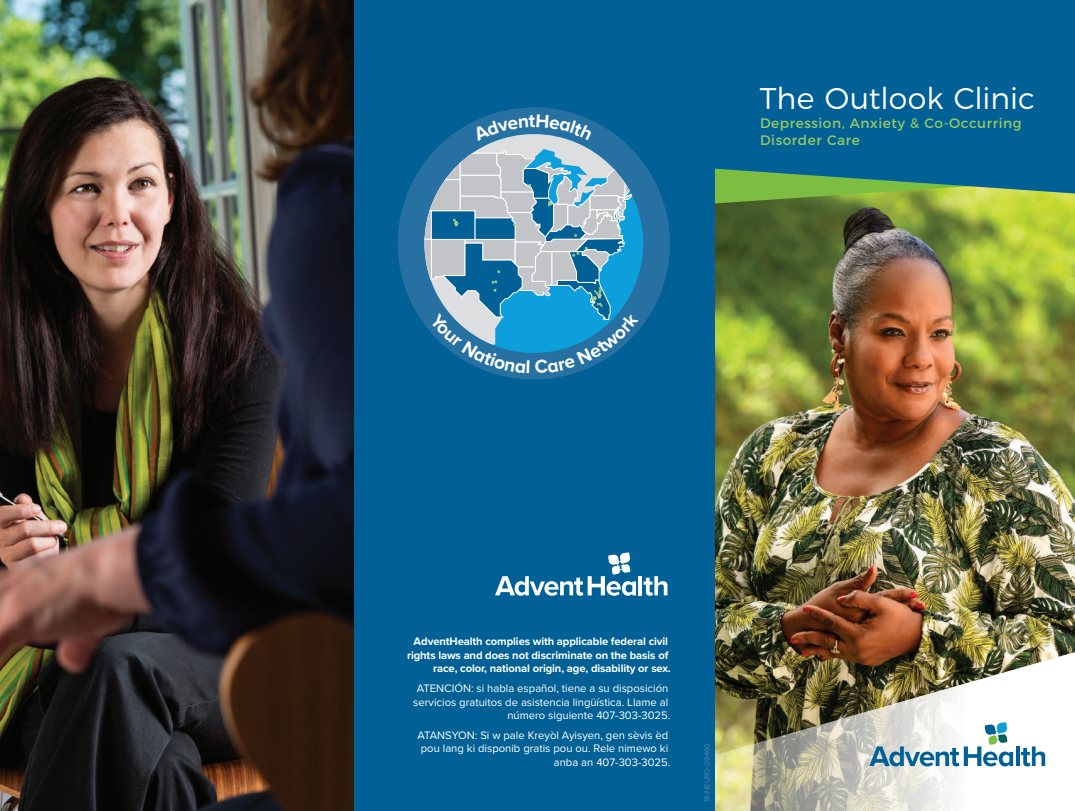
<style>
.page{position:relative;width:1075px;height:811px;background:#fff}
.page>*{position:absolute;margin:0;border:0;box-sizing:border-box;transform-origin:0 0}
.t1{font:300 30px "Montserrat";color:#fff}
.t2{font:13.75px/16.2px "Montserrat";letter-spacing:.04em;color:#97c863}
.t3{font:11.25px/13.8px "Proxima Nova";color:#fff;text-align:right}
.t4{font:700 11.25px/13.8px "Proxima Nova";letter-spacing:-.01em;color:#fff;text-align:right}
.t5{font:7.5px "Proxima Nova";color:#5680ae}
</style>
<div class="page">
<img style="left:715px;top:203px;width:360px;height:446px">
<img style="left:0;top:0;width:355px;height:811px">
<img style="left:715px;top:649px;width:360px;height:162px">
<svg style="left:1015px;top:746px;width:4px;height:20px"></svg>
<svg style="left:1020px;top:746px;width:25px;height:20px"></svg>
<svg style="left:869px;top:722px;width:144px;height:44px"></svg>
<svg style="left:715px;top:194px;width:360px;height:9px;background:#9bb840"></svg>
<div style="left:715px;top:0;width:360px;height:194px;background:#016197"></div>
<div style="left:355px;top:0;width:360px;height:811px;background:#016197"></div>
<hr style="left:638px;top:576px;width:4px;height:19px;background:#fff">
<svg style="left:643px;top:576px;width:24px;height:19px"></svg>
<svg style="left:495px;top:552px;width:141px;height:43px"></svg>
<div style="left:398px;top:107px;width:272px;height:272px;background:#2770a2;border-radius:50%"></div>
<svg style="left:424px;top:114px;width:219px;height:259px"></svg>
<h1 class="t1" style="left:760px;top:75px;width:276px">The Outlook Clinic</h1>
<p class="t2" style="left:760px;top:114px;width:263px">Depression, Anxiety &amp; Co-Occurring<br>Disorder Care</p>
<p class="t4" style="left:407px;top:634px;width:265px">AdventHealth complies with applicable federal civil rights laws and does not discriminate on the basis of race, color, national origin, age, disability or sex.</p>
<p class="t3" style="left:413px;top:680px;width:259px">ATENCIÓN: si habla español, tiene a su disposición servicios gratuitos de asistencia lingüística. Llame al número siguiente 407-303-3025.</p>
<p class="t3" style="left:417px;top:727px;width:254px">ATANSYON: Si w pale Kreyòl Ayisyen, gen sèvis èd pou lang ki disponib gratis pou ou. Rele nimewo ki anba an 407-303-3025.</p>
<p class="t5" style="left:701px;top:802px;width:60px;rotate:-90deg">18-NEURO-09460</p>
</div>
